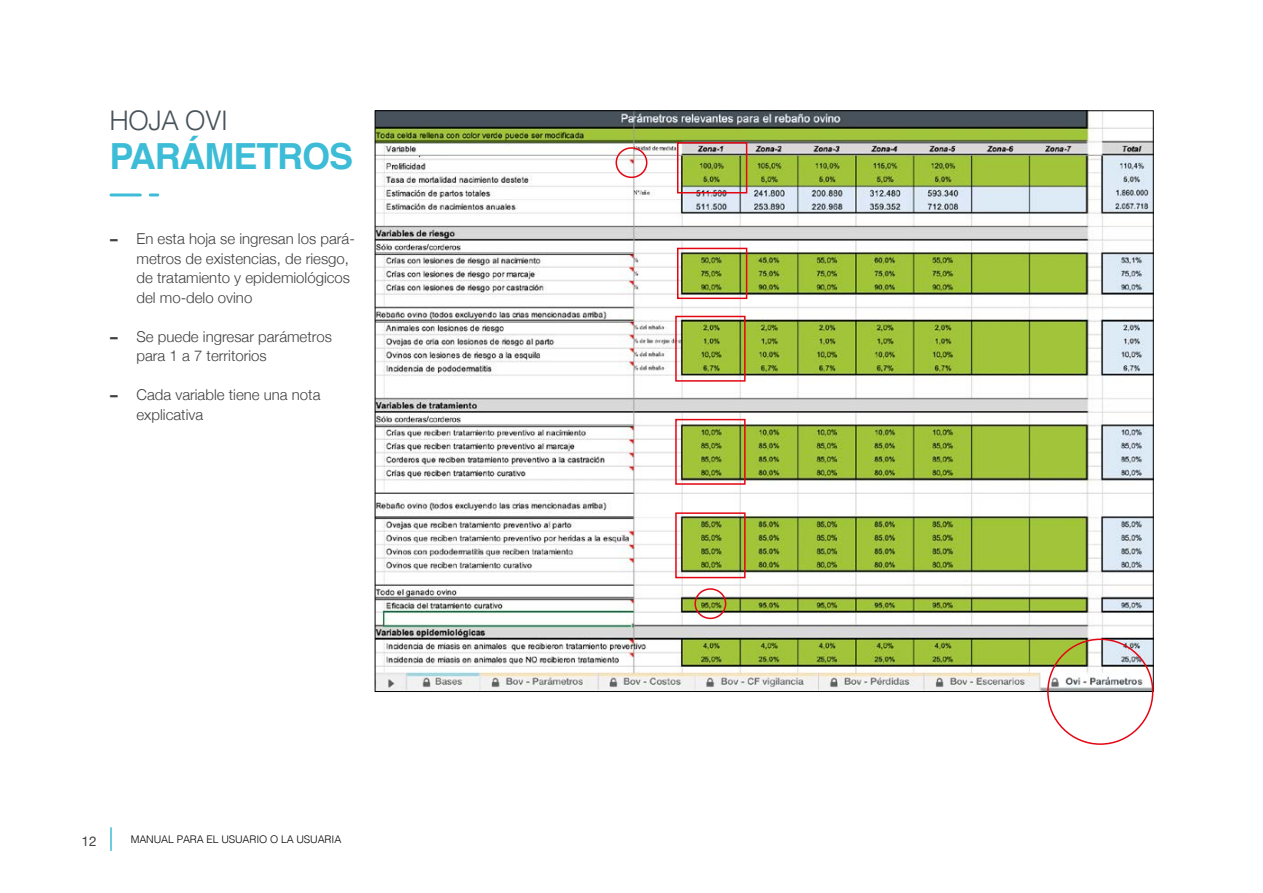
<style>
.page{position:relative;width:1263px;height:893px;background:#fff}
.page>*{position:absolute;margin:0;border:0;box-sizing:border-box;transform-origin:0 0}
.título{font:700 36px "Helvetica";letter-spacing:-.03em;color:#3cbcd7}
.título-2{font:300 27px "Helvetica";letter-spacing:-.03em;color:#48535b}
.t1{font:300 15px/19.5px "Helvetica Neue";color:#404040}
.t2{font:13.5px "Helvetica Neue";color:#404040}
.t3{font:300 10.5px "Helvetica";letter-spacing:-.01em;color:#000}
.s1{font-family:"Helvetica Neue LT Pro";font-weight:800}
</style>
<div class="page">
<hr style="left:110px;top:827px;width:2px;height:24px;background:#3cbcd7">
<hr style="left:111px;top:193px;width:29px;height:3px;background:#3cbcd7">
<svg style="left:150px;top:193px;width:8px;height:3px"></svg>
<img style="left:377px;top:113px;width:774px;height:577px">
<div style="left:1047px;top:639px;width:106px;height:106px;border:2px solid #e30613;border-radius:50%"></div>
<div style="left:615px;top:147px;width:32px;height:31px;border:2px solid #e30613;border-radius:50%"></div>
<div style="left:694px;top:588px;width:32px;height:31px;border:2px solid #e30613;border-radius:50%"></div>
<div style="left:677px;top:142px;width:70px;height:51px;border:2px solid #e30613"></div>
<div style="left:677px;top:248px;width:70px;height:51px;border:2px solid #e30613"></div>
<div style="left:675px;top:316px;width:71px;height:66px;border:2px solid #e30613"></div>
<div style="left:675px;top:419px;width:71px;height:66px;border:2px solid #e30613"></div>
<div style="left:675px;top:512px;width:71px;height:66px;border:2px solid #e30613"></div>
<p class="título-2" style="left:110px;top:97px;width:120px">HOJA OVI</p>
<p class="título" style="left:110px;top:127px;width:245px">PARÁMETROS</p>
<p class="t1" style="left:136px;top:228px;width:220px;text-indent:-27px"><span class="s1">−</span> En esta hoja se ingresan los pará&shy;metros de existencias, de riesgo, de tratamiento y epidemiológicos del mo-delo ovino</p>
<p class="t1" style="left:136px;top:325px;width:197px;text-indent:-27px"><span class="s1">−</span> Se puede ingresar parámetros para 1 a 7 territorios</p>
<p class="t1" style="left:136px;top:384px;width:185px;text-indent:-27px"><span class="s1">−</span> Cada variable tiene una nota explicativa</p>
<p class="t2" style="left:82px;top:831px;width:17px">12</p>
<p class="t3" style="left:131px;top:830px;width:212px">MANUAL PARA EL USUARIO O LA USUARIA</p>
</div>
